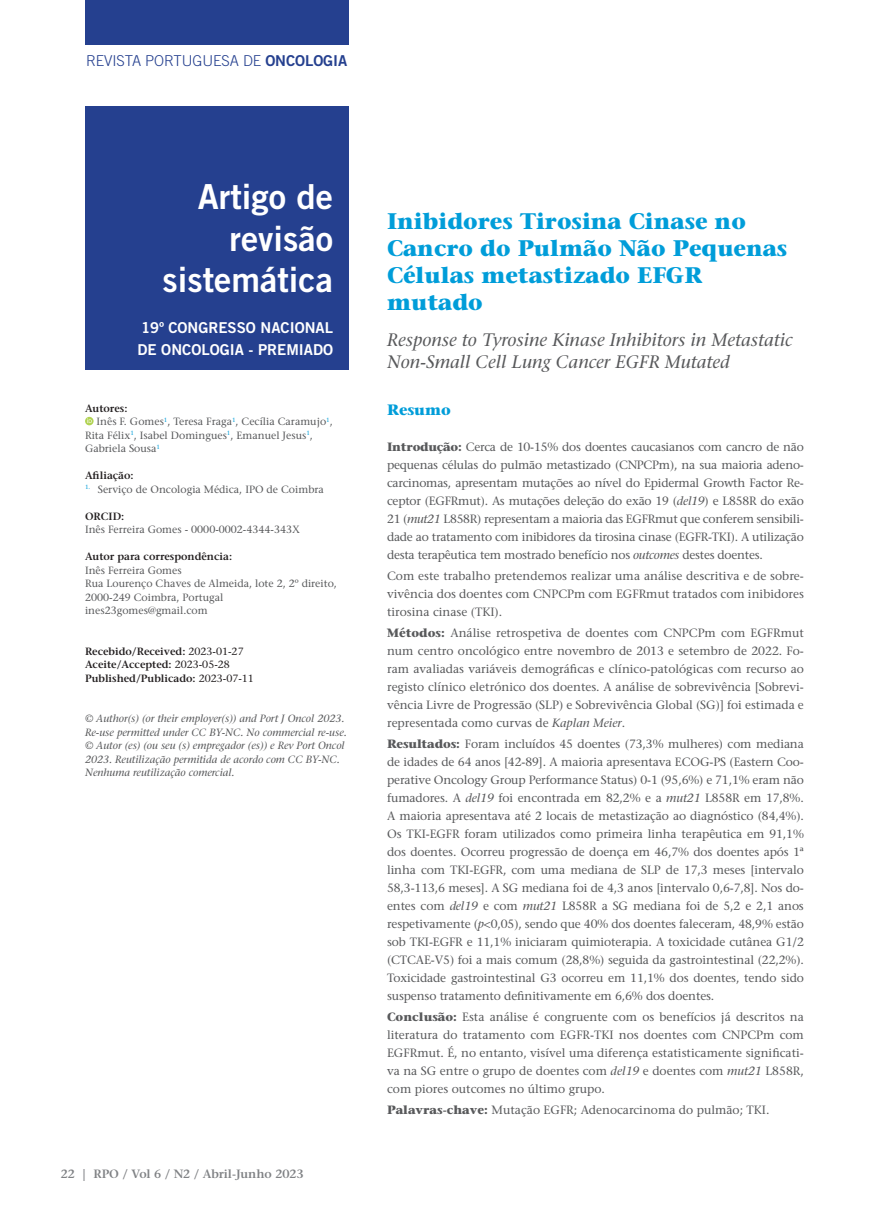
<style>
.page{position:relative;width:889px;height:1229px;background:#fff}
.page>*{position:absolute;margin:0;border:0;box-sizing:border-box;transform-origin:0 0}
.t1{font:34.5px/41.4px "Trade Gothic Bold Two";color:#fff;text-align:right}
.t2{font:700 22.5px/27px "Stone Serif Std";color:#009dd9}
.t3{font:italic 500 18px/22.5px "Stone Serif Std";color:#58595b}
.t4{font:15px/22.5px "Trade Gothic Bold Two";color:#fff}
.t5{font:300 15px "Trade Gothic";letter-spacing:-.005em;color:#25408f}
.t6{font:700 15px "Stone Serif Std";color:#009dd9}
.t7{font:500 12px/18px "Stone Serif Std";color:#58595b;text-align:justify}
.t8{font:600 12px "Stone Serif Std";letter-spacing:-.005em;color:#808285}
.t9{font:500 10.5px/13.5px "Stone Serif Std";color:#58595b}
.t10{font:italic 500 10.5px/13.5px "Stone Serif Std";color:#58595b}
.t11{font:600 10.5px/13.5px "Stone Serif Std";color:#231f20}
.s1{font-family:"Trade Gothic Bold Two";font-weight:400}
.s2{font-weight:500}
.s3{font-weight:700}
.s4{font-style:italic}
</style>
<div class="page">
<div style="left:85px;top:0;width:264px;height:45px;background:#25408f"></div>
<div style="left:85px;top:106px;width:264px;height:264px;background:#25408f"></div>
<svg style="left:85px;top:417px;width:9px;height:8px"></svg>
<svg style="left:87px;top:418px;width:5px;height:5px"></svg>
<p class="t5" style="left:86px;top:52px;width:263px">REVISTA PORTUGUESA DE <span class="s1">ONCOLOGIA</span></p>
<h1 class="t1" style="left:162px;top:176px;width:172px">Artigo de revisão sistemática</h1>
<p class="t4" style="left:138px;top:316px;width:197px">19º CONGRESSO NACIONAL<br>DE ONCOLOGIA - PREMIADO</p>
<p class="t11" style="left:85px;top:401px;width:44px">Autores:</p>
<p class="t9" style="left:97px;top:415px;width:238px">Inês F. Gomes<sup>1</sup>, Teresa Fraga<sup>1</sup>, Cecília Caramujo<sup>1</sup>,</p>
<p class="t9" style="left:85px;top:428px;width:229px">Rita Félix<sup>1</sup>, Isabel Domingues<sup>1</sup>, Emanuel Jesus<sup>1</sup>,</p>
<p class="t9" style="left:85px;top:442px;width:76px">Gabriela Sousa<sup>1</sup></p>
<p class="t11" style="left:85px;top:469px;width:50px">Afiliação:</p>
<p class="t9" style="left:85px;top:482px;width:240px"><sup>1.</sup> Serviço de Oncologia Médica, IPO de Coimbra</p>
<p class="t11" style="left:85px;top:509px;width:41px">ORCID:</p>
<p class="t9" style="left:85px;top:523px;width:217px">Inês Ferreira Gomes - 0000-0002-4344-343X</p>
<p class="t11" style="left:85px;top:550px;width:149px">Autor para correspondência:</p>
<p class="t9" style="left:85px;top:563px;width:253px">Inês Ferreira Gomes<br>Rua Lourenço Chaves de Almeida, lote 2, 2º direito,<br>2000-249 Coimbra, Portugal ines23gomes@gmail.com</p>
<p class="t11" style="left:85px;top:644px;width:170px">Recebido/Received: <span class="s2">2023-01-27<br></span>Aceite/Accepted: <span class="s2">2023-05-28<br></span>Published/Publicado: <span class="s2">2023-07-11</span></p>
<p class="t10" style="left:85px;top:712px;width:263px">© Author(s) (or their employer(s)) and Port J Oncol 2023.<br>Re-use permitted under CC BY-NC. No commercial re-use. © Autor (es) (ou seu (s) empregador (es)) e Rev Port Oncol 2023. Reutilização permitida de acordo com CC BY-NC.<br>Nenhuma reutilização comercial.</p>
<p class="t8" style="left:61px;top:1167px;width:244px">22 | RPO / Vol 6 / N2 / Abril-Junho 2023</p>
<h2 class="t2" style="left:387px;top:207px;width:402px">Inibidores Tirosina Cinase no<br>Cancro do Pulmão Não Pequenas<br>Células metastizado EFGR mutado</h2>
<h3 class="t3" style="left:387px;top:328px;width:407px">Response to Tyrosine Kinase Inhibitors in Metastatic<br>Non-Small Cell Lung Cancer EGFR Mutated</h3>
<p class="t6" style="left:387px;top:401px;width:65px">Resumo</p>
<p class="t7" style="left:387px;top:438px;width:418px"><span class="s3">Introdução:</span> Cerca de 10-15% dos doentes caucasianos com cancro de não pequenas células do pulmão metastizado (CNPCPm), na sua maioria adeno&shy;carcinomas, apresentam mutações ao nível do Epidermal Growth Factor Re&shy;ceptor (EGFRmut). As mutações deleção do exão 19 (<span class="s4">del19</span>) e L858R do exão 21 (<span class="s4">mut21</span> L858R) representam a maioria das EGFRmut que conferem sensibili&shy;dade ao tratamento com inibidores da tirosina cinase (EGFR-TKI). A utilização desta terapêutica tem mostrado benefício nos <span class="s4">outcomes</span> destes doentes.</p>
<p class="t7" style="left:387px;top:567px;width:418px">Com este trabalho pretendemos realizar uma análise descritiva e de sobre&shy;vivência dos doentes com CNPCPm com EGFRmut tratados com inibidores tirosina cinase (TKI).</p>
<p class="t7" style="left:387px;top:624px;width:418px"><span class="s3">Métodos:</span> Análise retrospetiva de doentes com CNPCPm com EGFRmut num centro oncológico entre novembro de 2013 e setembro de 2022. Fo&shy;ram avaliadas variáveis demográficas e clínico-patológicas com recurso ao registo clínico eletrónico dos doentes. A análise de sobrevivência [Sobrevi&shy;vência Livre de Progressão (SLP) e Sobrevivência Global (SG)] foi estimada e representada como curvas de <span class="s4">Kaplan Meier</span>.</p>
<p class="t7" style="left:387px;top:735px;width:418px"><span class="s3">Resultados:</span> Foram incluídos 45 doentes (73,3% mulheres) com mediana de idades de 64 anos [42-89]. A maioria apresentava ECOG-PS (Eastern Coo&shy;perative Oncology Group Performance Status) 0-1 (95,6%) e 71,1% eram não fumadores. A <span class="s4">del19</span> foi encontrada em 82,2% e a <span class="s4">mut21</span> L858R em 17,8%.<br>A maioria apresentava até 2 locais de metastização ao diagnóstico (84,4%).<br>Os TKI-EGFR foram utilizados como primeira linha terapêutica em 91,1% dos doentes. Ocorreu progressão de doença em 46,7% dos doentes após 1ª linha com TKI-EGFR, com uma mediana de SLP de 17,3 meses [intervalo 58,3-113,6 meses]. A SG mediana foi de 4,3 anos [intervalo 0,6-7,8]. Nos do&shy;entes com <span class="s4">del19</span> e com <span class="s4">mut21</span> L858R a SG mediana foi de 5,2 e 2,1 anos respetivamente (<span class="s4">p</span>&lt;0,05), sendo que 40% dos doentes faleceram, 48,9% estão sob TKI-EGFR e 11,1% iniciaram quimioterapia. A toxicidade cutânea G1/2 (CTCAE-V5) foi a mais comum (28,8%) seguida da gastrointestinal (22,2%).<br>Toxicidade gastrointestinal G3 ocorreu em 11,1% dos doentes, tendo sido suspenso tratamento definitivamente em 6,6% dos doentes.</p>
<p class="t7" style="left:387px;top:1008px;width:418px"><span class="s3">Conclusão:</span> Esta análise é congruente com os benefícios já descritos na literatura do tratamento com EGFR-TKI nos doentes com CNPCPm com EGFRmut. É, no entanto, visível uma diferença estatisticamente significati&shy;va na SG entre o grupo de doentes com <span class="s4">del19</span> e doentes com <span class="s4">mut21</span> L858R, com piores outcomes no último grupo.</p>
<p class="t7" style="left:387px;top:1101px;width:384px"><span class="s3">Palavras-chave:</span> Mutação EGFR; Adenocarcinoma do pulmão; TKI.</p>
</div>
